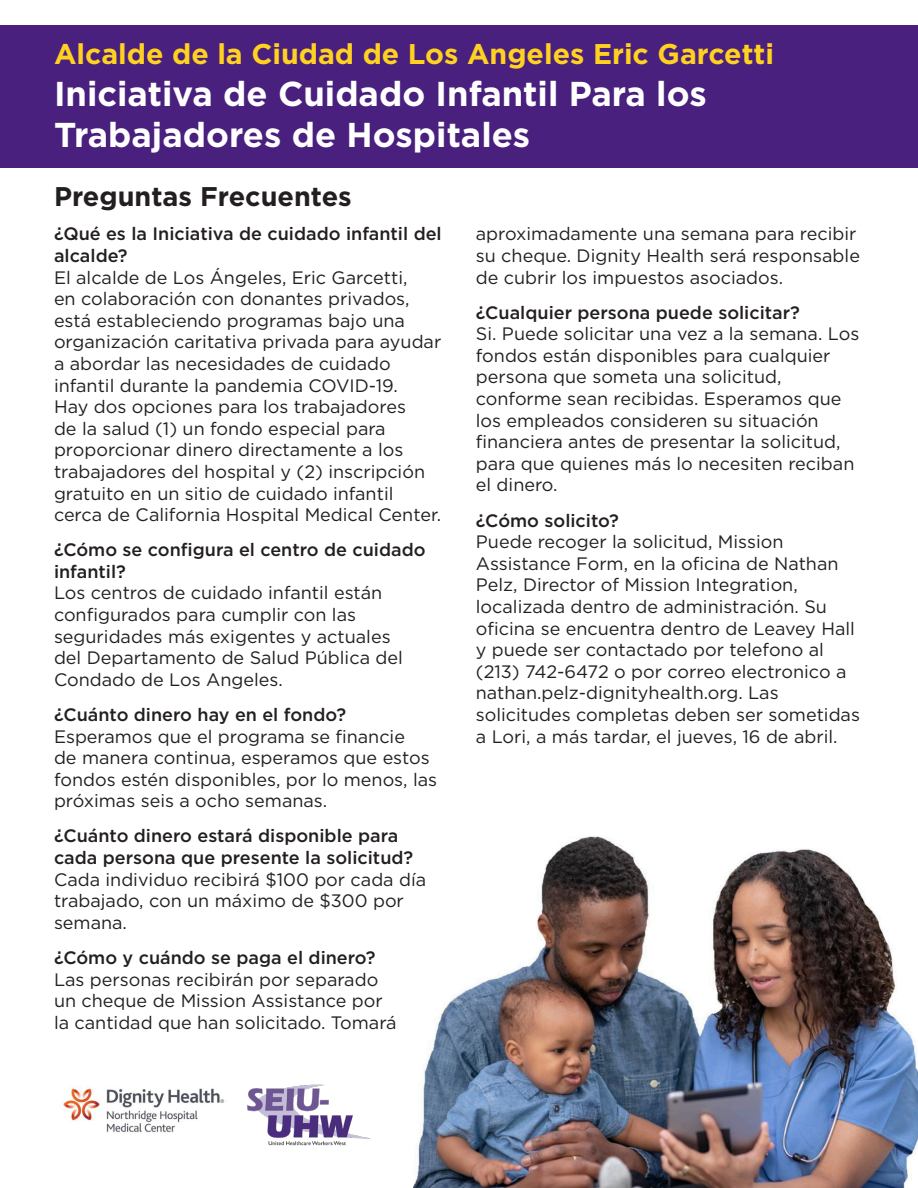
<style>
.page{position:relative;width:918px;height:1188px;background:#fff}
.page>*{position:absolute;margin:0;border:0;box-sizing:border-box;transform-origin:0 0}
.t1{font:700 34.5px "Gotham";color:#fff}
.t2{font:700 28.5px "Gotham";color:#ffd121}
.t3{font:700 27px "Gotham";color:#231f20}
.t4{font:18px/21.6px "Gotham";color:#231f20}
.t5{font:500 18px/21.6px "Gotham";color:#231f20}
</style>
<div class="page">
<img style="left:414px;top:836px;width:504px;height:352px">
<div style="left:0;top:25px;width:918px;height:143px;background:#4a207e"></div>
<img style="left:62px;top:1088px;width:163px;height:44px">
<img style="left:247px;top:1084px;width:124px;height:62px">
<p class="t2" style="left:54px;top:35px;width:722px">Alcalde de la Ciudad de Los Angeles Eric Garcetti</p>
<p class="t1" style="left:54px;top:70px;width:654px">Iniciativa de Cuidado Infantil Para los</p>
<p class="t1" style="left:54px;top:112px;width:478px">Trabajadores de Hospitales</p>
<p class="t3" style="left:54px;top:178px;width:299px">Preguntas Frecuentes</p>
<p class="t5" style="left:54px;top:223px;width:389px">¿Qué es la Iniciativa de cuidado infantil del alcalde?</p>
<p class="t4" style="left:54px;top:266px;width:389px">El alcalde de Los Ángeles, Eric Garcetti,<br>en colaboración con donantes privados, está estableciendo programas bajo una organización caritativa privada para ayudar a abordar las necesidades de cuidado infantil durante la pandemia COVID-19.<br>Hay dos opciones para los trabajadores<br>de la salud (1) un fondo especial para proporcionar dinero directamente a los trabajadores del hospital y (2) inscripción gratuito en un sitio de cuidado infantil cerca de California Hospital Medical Center.</p>
<p class="t5" style="left:54px;top:539px;width:373px">¿Cómo se configura el centro de cuidado infantil?</p>
<p class="t4" style="left:54px;top:582px;width:350px">Los centros de cuidado infantil están configurados para cumplir con las seguridades más exigentes y actuales del Departamento de Salud Pública del Condado de Los Angeles.</p>
<p class="t5" style="left:54px;top:704px;width:294px">¿Cuánto dinero hay en el fondo?</p>
<p class="t4" style="left:54px;top:725px;width:385px">Esperamos que el programa se financie<br>de manera continua, esperamos que estos fondos estén disponibles, por lo menos, las próximas seis a ocho semanas.</p>
<p class="t5" style="left:54px;top:825px;width:361px">¿Cuánto dinero estará disponible para cada persona que presente la solicitud?</p>
<p class="t4" style="left:54px;top:868px;width:374px">Cada individuo recibirá $100 por cada día trabajado, con un máximo de $300 por semana.</p>
<p class="t5" style="left:54px;top:947px;width:323px">¿Cómo y cuándo se paga el dinero?</p>
<p class="t4" style="left:54px;top:968px;width:344px">Las personas recibirán por separado un cheque de Mission Assistance por la cantidad que han solicitado. Tomará</p>
<p class="t4" style="left:476px;top:223px;width:386px">aproximadamente una semana para recibir su cheque. Dignity Health será responsable de cubrir los impuestos asociados.</p>
<p class="t5" style="left:476px;top:301px;width:326px">¿Cualquier persona puede solicitar?</p>
<p class="t4" style="left:476px;top:323px;width:385px">Si. Puede solicitar una vez a la semana. Los fondos están disponibles para cualquier persona que someta una solicitud, conforme sean recibidas. Esperamos que los empleados consideren su situación financiera antes de presentar la solicitud, para que quienes más lo necesiten reciban el dinero.</p>
<p class="t5" style="left:476px;top:509px;width:144px">¿Cómo solicito?</p>
<p class="t4" style="left:476px;top:531px;width:381px">Puede recoger la solicitud, Mission Assistance Form, en la oficina de Nathan Pelz, Director of Mission Integration, localizada dentro de administración. Su oficina se encuentra dentro de Leavey Hall y puede ser contactado por telefono al</p>
<p class="t4" style="left:476px;top:660px;width:372px">(213) 742-6472 o por correo electronico a</p>
<p class="t4" style="left:476px;top:682px;width:386px">nathan.pelz-dignityhealth.org. Las solicitudes completas deben ser sometidas a Lori, a más tardar, el jueves, 16 de abril.</p>
</div>
